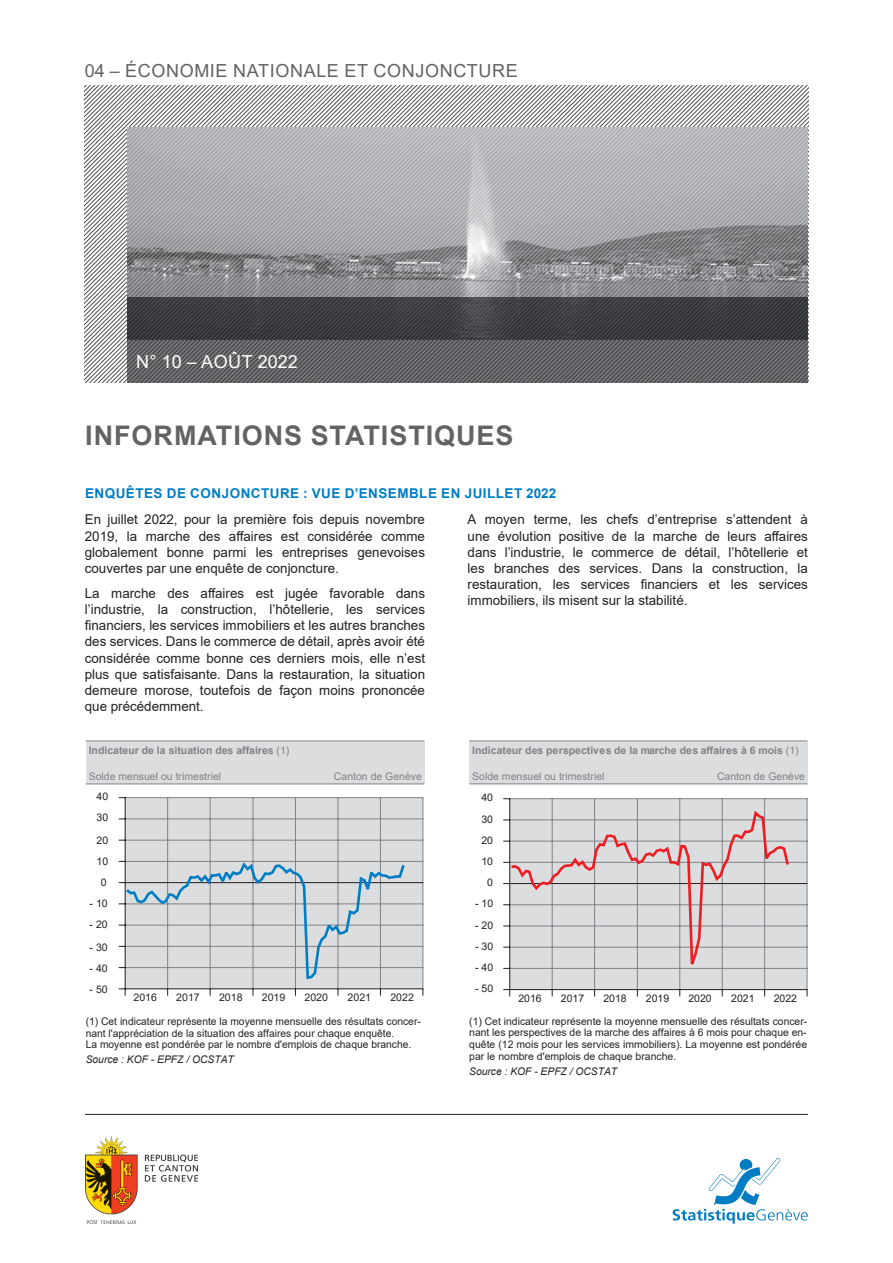
<style>
.page{position:relative;width:893px;height:1263px;background:#fff}
.page>*{position:absolute;margin:0;border:0;box-sizing:border-box;transform-origin:0 0}
.t1{font:700 27px "Arial";letter-spacing:.035em;color:#636366}
.t2{font:18px "Arial";letter-spacing:.035em;color:#636366}
.t3{font:18px "Arial";color:#fff}
.t4{font:13.5px/16.2px "Arial";color:#231f20;text-align:justify}
.t5{font:700 13.5px "Arial";letter-spacing:.035em;color:#007ec5}
.t6{font:10.5px/11.7px "Arial";color:#262324}
.t7{font:700 10.5px "Arial";color:#808285}
.t8{font:10.5px "Arial";color:#808285}
.t9{font:10.5px/20.5px "Arial";color:#231f20}
.t10{font:italic 10.5px "Arial";color:#231f20}
.s1{font-weight:400}
.s2{color:#231f20}
</style>
<div class="page">
<hr style="left:85px;top:1114px;width:723px;height:1px;background:#231f20">
<svg style="left:673px;top:1158px;width:135px;height:65px"></svg>
<svg style="left:85px;top:85px;width:122px;height:298px"></svg>
<svg style="left:207px;top:85px;width:601px;height:43px"></svg>
<svg style="left:127px;top:128px;width:175px;height:170px;background:#a0a2a5"></svg>
<svg style="left:302px;top:128px;width:506px;height:170px;background:#a5a6a9"></svg>
<svg style="left:127px;top:298px;width:681px;height:85px;background:#4e4f52"></svg>
<img style="left:85px;top:1137px;width:112px;height:86px">
<div style="left:86px;top:741px;width:338px;height:43px;background:#dcdddf"></div>
<hr style="left:86px;top:784px;width:338px;height:1px;background:#808285">
<hr style="left:86px;top:741px;width:338px;height:1px;background:#808285">
<div style="left:125px;top:798px;width:298px;height:191px;background:#dcdddf"></div>
<hr style="left:423px;top:797px;width:1px;height:192px;background:#808285">
<hr style="left:380px;top:797px;width:1px;height:192px;background:#808285">
<hr style="left:338px;top:797px;width:1px;height:192px;background:#808285">
<hr style="left:295px;top:797px;width:1px;height:192px;background:#808285">
<hr style="left:253px;top:797px;width:1px;height:192px;background:#808285">
<hr style="left:210px;top:797px;width:1px;height:192px;background:#808285">
<hr style="left:167px;top:797px;width:1px;height:192px;background:#808285">
<hr style="left:125px;top:797px;width:298px;height:1px;background:#808285">
<hr style="left:125px;top:819px;width:298px;height:1px;background:#808285">
<hr style="left:125px;top:840px;width:298px;height:1px;background:#808285">
<hr style="left:125px;top:861px;width:298px;height:1px;background:#808285">
<hr style="left:125px;top:904px;width:298px;height:1px;background:#808285">
<hr style="left:125px;top:925px;width:298px;height:1px;background:#808285">
<hr style="left:125px;top:946px;width:298px;height:1px;background:#808285">
<hr style="left:125px;top:967px;width:298px;height:1px;background:#808285">
<hr style="left:125px;top:882px;width:298px;height:1px;background:#231f20">
<hr style="left:125px;top:988px;width:298px;height:1px;background:#231f20">
<hr style="left:125px;top:797px;width:1px;height:192px;background:#231f20">
<svg style="left:119px;top:988px;width:7px;height:8px"></svg>
<svg style="left:119px;top:860px;width:288px;height:121px"></svg>
<div style="left:469px;top:741px;width:338px;height:43px;background:#dcdddf"></div>
<hr style="left:469px;top:784px;width:338px;height:1px;background:#808285">
<hr style="left:469px;top:741px;width:338px;height:1px;background:#808285">
<div style="left:510px;top:799px;width:297px;height:190px;background:#dcdddf"></div>
<hr style="left:807px;top:798px;width:1px;height:192px;background:#808285">
<hr style="left:764px;top:798px;width:1px;height:192px;background:#808285">
<hr style="left:722px;top:798px;width:1px;height:192px;background:#808285">
<hr style="left:679px;top:798px;width:1px;height:192px;background:#808285">
<hr style="left:637px;top:798px;width:1px;height:192px;background:#808285">
<hr style="left:594px;top:798px;width:1px;height:192px;background:#808285">
<hr style="left:552px;top:798px;width:1px;height:192px;background:#808285">
<hr style="left:510px;top:798px;width:297px;height:1px;background:#808285">
<hr style="left:510px;top:820px;width:297px;height:1px;background:#808285">
<hr style="left:510px;top:841px;width:297px;height:1px;background:#808285">
<hr style="left:510px;top:862px;width:297px;height:1px;background:#808285">
<hr style="left:510px;top:904px;width:297px;height:1px;background:#808285">
<hr style="left:510px;top:926px;width:297px;height:1px;background:#808285">
<hr style="left:510px;top:947px;width:297px;height:1px;background:#808285">
<hr style="left:510px;top:968px;width:297px;height:1px;background:#808285">
<hr style="left:510px;top:883px;width:297px;height:1px;background:#231f20">
<hr style="left:510px;top:989px;width:297px;height:1px;background:#231f20">
<hr style="left:509px;top:798px;width:1px;height:192px;background:#231f20">
<svg style="left:503px;top:989px;width:7px;height:7px"></svg>
<svg style="left:508px;top:808px;width:283px;height:170px"></svg>
<h2 class="t2" style="left:85px;top:58px;width:434px">04 – ÉCONOMIE NATIONALE ET CONJONCTURE</h2>
<h2 class="t3" style="left:136px;top:349px;width:163px">N° 10 – AOÛT 2022</h2>
<h1 class="t1" style="left:85px;top:416px;width:430px">INFORMATIONS STATISTIQUES</h1>
<p class="t5" style="left:85px;top:483px;width:473px">ENQUÊTES DE CONJONCTURE : VUE D’ENSEMBLE EN JUILLET 2022</p>
<p class="t4" style="left:85px;top:511px;width:342px">En juillet 2022, pour la première fois depuis novembre 2019, la marche des affaires est considérée comme globalement bonne parmi les entreprises genevoises couvertes par une enquête de conjoncture.</p>
<p class="t4" style="left:85px;top:585px;width:342px">La marche des affaires est jugée favorable dans l’industrie, la construction, l’hôtellerie, les services financiers, les services immobiliers et les autres branches des services. Dans le commerce de détail, après avoir été considérée comme bonne ces derniers mois, elle n’est plus que satisfaisante. Dans la restauration, la situation demeure morose, toutefois de façon moins prononcée que précédemment.</p>
<p class="t4" style="left:468px;top:511px;width:342px">A moyen terme, les chefs d’entreprise s’attendent à une évolution positive de la marche de leurs affaires dans l’industrie, le commerce de détail, l’hôtellerie et les branches des services. Dans la construction, la restauration, les services financiers et les services immobiliers, ils misent sur la stabilité.</p>
<p class="t7" style="left:89px;top:743px;width:202px">Indicateur de la situation des affaires <span class="s1">(1)</span></p>
<p class="t8" style="left:89px;top:769px;width:134px">Solde mensuel ou trimestriel</p>
<p class="t8" style="left:334px;top:769px;width:90px">Canton de Genève</p>
<p class="t7" style="left:472px;top:743px;width:328px">Indicateur des perspectives de la marche des affaires à 6 mois <span class="s1">(1)</span></p>
<p class="t8" style="left:472px;top:769px;width:134px">Solde mensuel ou trimestriel</p>
<p class="t8" style="left:717px;top:769px;width:90px">Canton de Genève</p>
<p class="t9" style="left:97px;top:786px;width:13px">40<br>30</p>
<p class="t9" style="left:481px;top:787px;width:13px">40</p>
<p class="t9" style="left:481px;top:809px;width:13px">30</p>
<p class="t9" style="left:97px;top:830px;width:13px">20</p>
<p class="t9" style="left:481px;top:830px;width:13px">20</p>
<p class="t9" style="left:97px;top:851px;width:13px">10</p>
<p class="t9" style="left:481px;top:851px;width:13px">10</p>
<p class="t9" style="left:101px;top:872px;width:7px">0</p>
<p class="t9" style="left:487px;top:872px;width:7px">0</p>
<p class="t9" style="left:90px;top:893px;width:20px">- 10</p>
<p class="t9" style="left:475px;top:893px;width:20px">- 10</p>
<p class="t9" style="left:90px;top:914px;width:20px">- 20</p>
<p class="t9" style="left:475px;top:915px;width:20px">- 20</p>
<p class="t9" style="left:90px;top:936px;width:20px">- 30</p>
<p class="t9" style="left:475px;top:936px;width:20px">- 30</p>
<p class="t9" style="left:90px;top:957px;width:20px">- 40</p>
<p class="t9" style="left:475px;top:957px;width:20px">- 40</p>
<p class="t9" style="left:90px;top:978px;width:20px">- 50</p>
<p class="t6" style="left:134px;top:991px;width:25px">2016</p>
<p class="t6" style="left:176px;top:991px;width:25px">2017</p>
<p class="t6" style="left:219px;top:991px;width:25px">2018</p>
<p class="t6" style="left:262px;top:991px;width:25px">2019</p>
<p class="t6" style="left:305px;top:991px;width:25px">2020</p>
<p class="t6" style="left:348px;top:991px;width:25px">2021</p>
<p class="t6" style="left:390px;top:991px;width:25px">2022</p>
<p class="t9" style="left:475px;top:978px;width:20px">- 50</p>
<p class="t9" style="left:518px;top:988px;width:25px">2016</p>
<p class="t9" style="left:561px;top:988px;width:25px">2017</p>
<p class="t9" style="left:603px;top:988px;width:25px">2018</p>
<p class="t9" style="left:646px;top:988px;width:25px">2019</p>
<p class="t9" style="left:688px;top:988px;width:25px">2020</p>
<p class="t9" style="left:731px;top:988px;width:25px">2021</p>
<p class="t9" style="left:774px;top:988px;width:25px">2022</p>
<p class="t6" style="left:86px;top:1015px;width:337px"><span class="s2">(1)</span> Cet indicateur représente la moyenne mensuelle des résultats concer&shy;nant l'appréciation de la situation des affaires pour chaque enquête.<br>La moyenne est pondérée par le nombre d'emplois de chaque branche.</p>
<p class="t10" style="left:86px;top:1053px;width:150px">Source : KOF - EPFZ / OCSTAT</p>
<p class="t6" style="left:469px;top:1015px;width:340px;text-align:justify"><span class="s2">(1)</span> Cet indicateur représente la moyenne mensuelle des résultats concer&shy;nant les perspectives de la marche des affaires à 6 mois pour chaque en&shy;quête (12 mois pour les services immobiliers). La moyenne est pondérée par le nombre d'emplois de chaque branche.</p>
<p class="t10" style="left:469px;top:1064px;width:149px">Source : KOF - EPFZ / OCSTAT</p>
</div>
